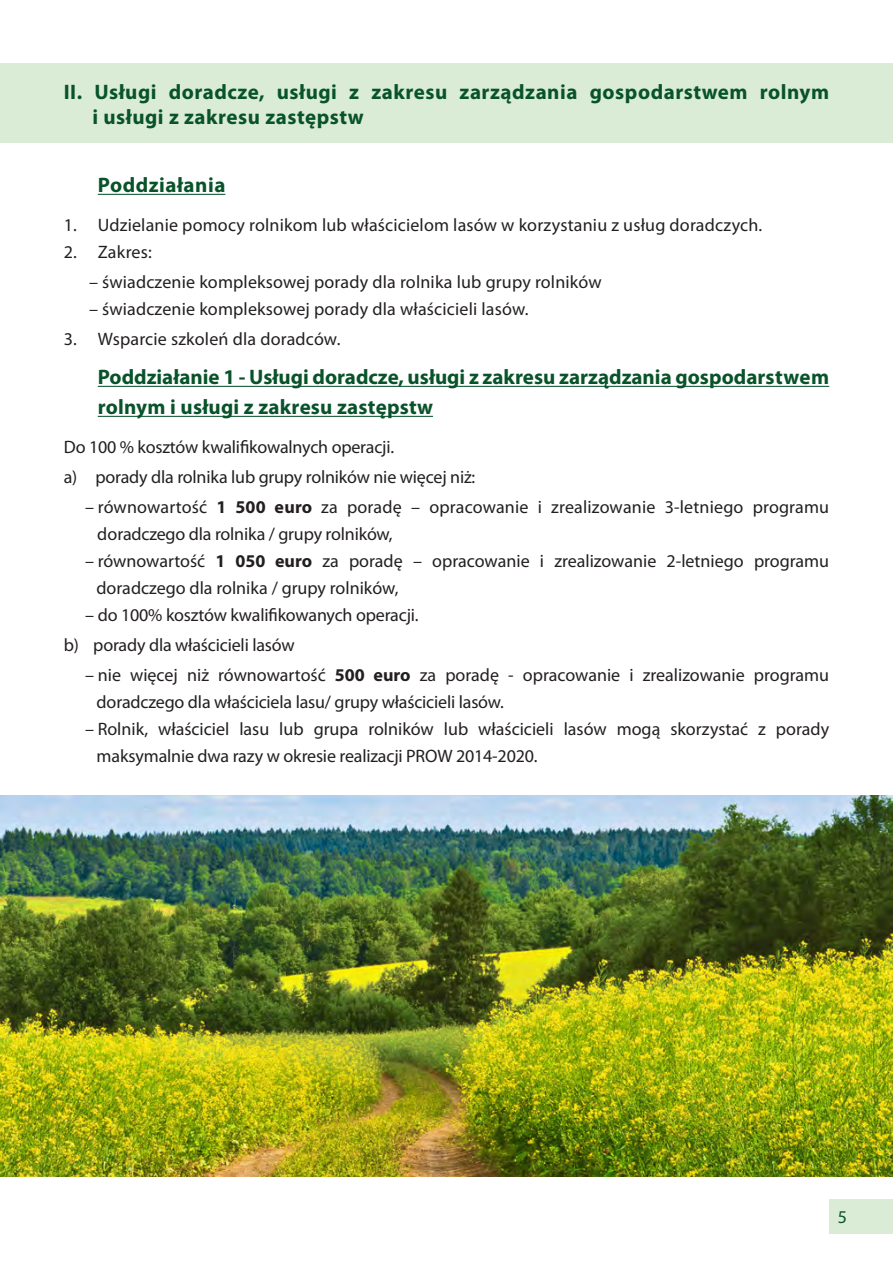
<style>
.page{position:relative;width:893px;height:1263px;background:#fff}
.page>*{position:absolute;margin:0;border:0;box-sizing:border-box;transform-origin:0 0}
.t1{font:700 21px/25.5px "Myriad Pro";letter-spacing:.015em;color:#08532a}
.t2{font:18px/27px "Myriad Pro";color:#231f20}
.t3{font:18px "Myriad Pro";color:#08532a}
.s1{font-weight:700}
</style>
<div class="page">
<div style="left:0;top:64px;width:893px;height:79px;background:#daebd6"></div>
<img style="left:0;top:795px;width:893px;height:382px">
<div style="left:829px;top:1199px;width:64px;height:34px;background:#daebd6"></div>
<hr style="left:98px;top:194px;width:127px;height:1px;background:#08532a">
<hr style="left:98px;top:386px;width:731px;height:1px;background:#08532a">
<hr style="left:98px;top:416px;width:335px;height:1px;background:#08532a">
<p class="t1" style="left:92px;top:78px;width:738px;text-indent:-29px">II. Usługi doradcze, usługi z zakresu zarządzania gospodarstwem rolnym i usługi z zakresu zastępstw</p>
<p class="t1" style="left:98px;top:172px;width:129px">Poddziałania</p>
<p class="t2" style="left:64px;top:211px;width:700px">1. Udzielanie pomocy rolnikom lub właścicielom lasów w korzystaniu z usług doradczych.</p>
<p class="t2" style="left:64px;top:238px;width:90px">2. Zakres:</p>
<p class="t2" style="left:89px;top:268px;width:514px">– świadczenie kompleksowej porady dla rolnika lub grupy rolników</p>
<p class="t2" style="left:89px;top:295px;width:441px">– świadczenie kompleksowej porady dla właścicieli lasów.</p>
<p class="t2" style="left:64px;top:325px;width:278px">3. Wsparcie szkoleń dla doradców.</p>
<p class="t1" style="left:98px;top:361px;width:733px;line-height:30px">Poddziałanie 1 - Usługi doradcze, usługi z zakresu zarządzania gospodarstwem rolnym i usługi z zakresu zastępstw</p>
<p class="t2" style="left:64px;top:433px;width:332px">Do 100 % kosztów kwalifikowalnych operacji.</p>
<p class="t2" style="left:64px;top:463px;width:413px">a) porady dla rolnika lub grupy rolników nie więcej niż:</p>
<p class="t2" style="left:97px;top:493px;width:734px;text-indent:-12px">– równowartość <span class="s1">1 500 euro</span> za poradę – opracowanie i zrealizowanie 3-letniego programu doradczego dla rolnika / grupy rolników,</p>
<p class="t2" style="left:96px;top:547px;width:734px;text-indent:-11px">– równowartość <span class="s1">1 050 euro</span> za poradę – opracowanie i zrealizowanie 2-letniego programu doradczego dla rolnika / grupy rolników,</p>
<p class="t2" style="left:85px;top:601px;width:335px">– do 100% kosztów kwalifikowanych operacji.</p>
<p class="t2" style="left:64px;top:631px;width:232px">b) porady dla właścicieli lasów</p>
<p class="t2" style="left:96px;top:661px;width:734px;text-indent:-11px">– nie więcej niż równowartość <span class="s1">500 euro</span> za poradę - opracowanie i zrealizowanie programu doradczego dla właściciela lasu/ grupy właścicieli lasów.</p>
<p class="t2" style="left:96px;top:715px;width:734px;text-indent:-11px">– Rolnik, właściciel lasu lub grupa rolników lub właścicieli lasów mogą skorzystać z porady maksymalnie dwa razy w okresie realizacji PROW 2014-2020.</p>
<p class="t3" style="left:838px;top:1206px;width:11px">5</p>
</div>
